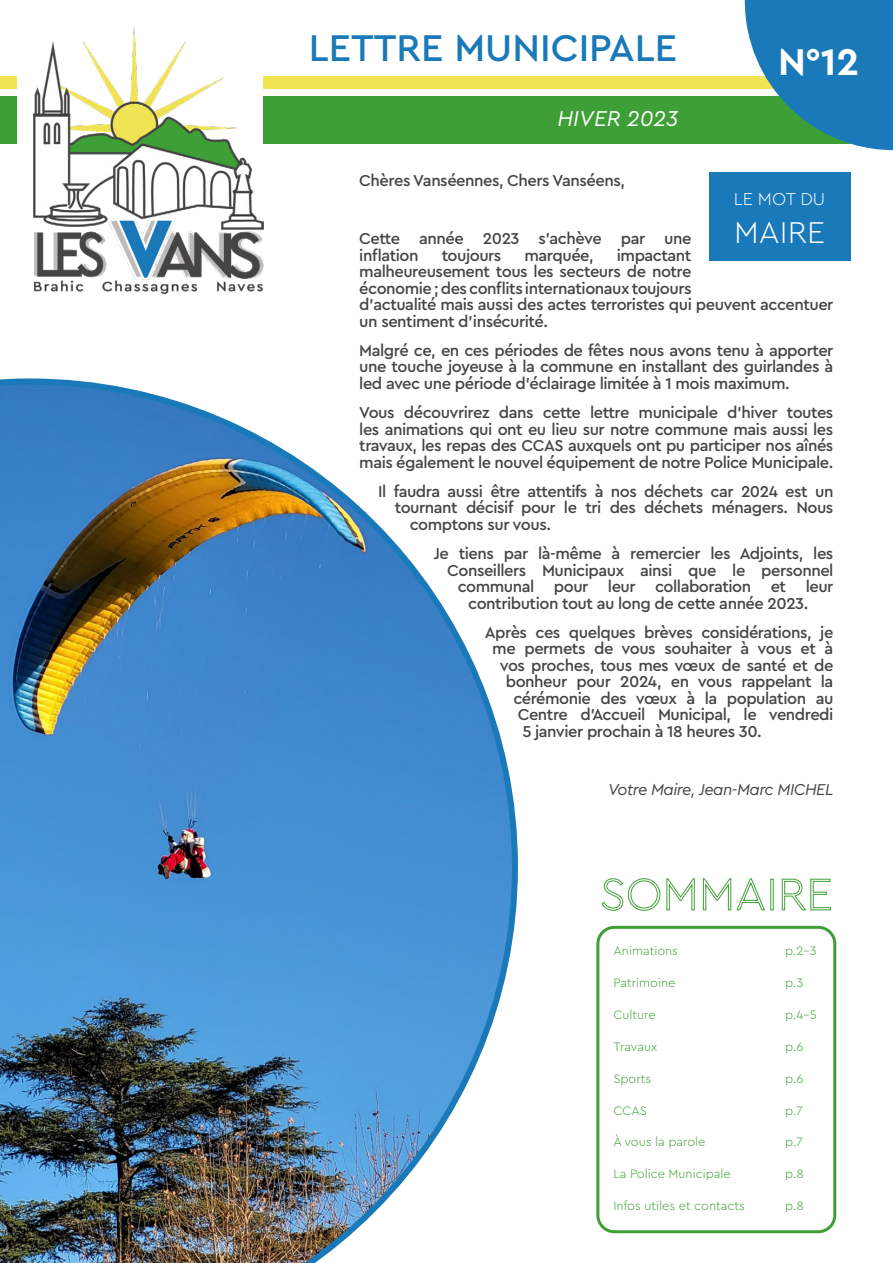
<style>
.page{position:relative;width:893px;height:1263px;background:#fff}
.page>*{position:absolute;margin:0;border:0;box-sizing:border-box;transform-origin:0 0}
.t1{font:500 39px "Cera Pro";color:#1a79b9}
.t2{font:700 39px "Cera Pro";color:#fff}
.t3{font:300 31.5px "Cera Pro";color:#fff}
.t4{font:italic 22.5px "Cera Pro";color:#fff}
.t5{font:300 18px "Cera Pro";color:#fff}
.t6{font:500 16.5px/16.5px "Cera Pro";letter-spacing:-.03em;color:#454545}
.t7{font:italic 16.5px "Cera Pro";letter-spacing:-.03em;color:#454545}
.t8{font:300 12.75px "Cera Pro";color:#3e9f36}
</style>
<div class="page">
<div style="left:0;top:96px;width:893px;height:48px;background:#3e9f36"></div>
<div style="left:0;top:77px;width:868px;height:12px;background:#f0e354"></div>
<img style="left:0;top:378px;width:518px;height:885px">
<div style="left:708px;top:172px;width:142px;height:88px;background:#1a79b9"></div>
<div style="left:18px;top:14px;width:245px;height:306px;background:#fff"></div>
<img style="left:33px;top:26px;width:230px;height:267px">
<svg style="left:745px;top:0;width:148px;height:150px"></svg>
<div style="left:596px;top:926px;width:240px;height:307px;border:3px solid #3e9f36;border-radius:16px"></div>
<svg style="left:601px;top:878px;width:230px;height:33px"></svg>
<h1 class="t1" style="left:309px;top:22px;width:370px">LETTRE MUNICIPALE</h1>
<h3 class="t4" style="left:557px;top:103px;width:122px">HIVER 2023</h3>
<p class="t6" style="left:359px;top:171px;width:267px">Chères Vanséennes, Chers Vanséens,</p>
<h1 class="t2" style="left:778px;top:36px;width:83px">N°12</h1>
<p class="t5" style="left:734px;top:187px;width:93px">LE MOT DU</p>
<h2 class="t3" style="left:734px;top:211px;width:92px">MAIRE</h2>
<p class="t6" style="left:359px;top:230px;width:334px">Cette année 2023 s’achève par une inflation</p>
<p class="t6" style="left:442px;top:246px;width:61px">toujours</p>
<p class="t6" style="left:525px;top:246px;width:71px">marquée,</p>
<p class="t6" style="left:359px;top:246px;width:476px;text-indent:258px">impactant<br>malheureusement tous les secteurs de notre<br>économie ; des conflits internationaux toujours<br>d’actualité mais aussi des actes terroristes qui peuvent accentuer un sentiment d’insécurité.</p>
<p class="t6" style="left:359px;top:341px;width:476px;text-align:justify">Malgré ce, en ces périodes de fêtes nous avons tenu à apporter une touche joyeuse à la commune en installant des guirlandes à led avec une période d’éclairage limitée à 1 mois maximum.</p>
<p class="t6" style="left:359px;top:404px;width:476px;text-align:justify">Vous découvrirez dans cette lettre municipale d’hiver toutes les animations qui ont eu lieu sur notre commune mais aussi les travaux, les repas des CCAS auxquels ont pu participer nos aînés mais également le nouvel équipement de notre Police Municipale.</p>
<p class="t6" style="left:378px;top:482px;width:457px">Il faudra aussi être attentifs à nos déchets car 2024 est un</p>
<p class="t6" style="left:395px;top:499px;width:440px">tournant décisif pour le tri des déchets ménagers. Nous</p>
<p class="t6" style="left:410px;top:515px;width:143px">comptons sur vous.</p>
<p class="t6" style="left:434px;top:545px;width:401px">Je tiens par là-même à remercier les Adjoints, les</p>
<p class="t6" style="left:447px;top:561px;width:388px">Conseillers Municipaux ainsi que le personnel</p>
<p class="t6" style="left:458px;top:578px;width:377px">communal pour leur collaboration et leur</p>
<p class="t6" style="left:468px;top:594px;width:342px">contribution tout au long de cette année 2023.</p>
<p class="t6" style="left:485px;top:623px;width:350px">Après ces quelques brèves considérations, je</p>
<p class="t6" style="left:492px;top:640px;width:343px">me permets de vous souhaiter à vous et à</p>
<p class="t6" style="left:500px;top:656px;width:335px">vos proches, tous mes vœux de santé et de</p>
<p class="t6" style="left:506px;top:673px;width:329px">bonheur pour 2024, en vous rappelant la</p>
<p class="t6" style="left:513px;top:689px;width:322px">cérémonie des vœux à la population au</p>
<p class="t6" style="left:518px;top:706px;width:317px">Centre d’Accueil Municipal, le vendredi</p>
<p class="t6" style="left:522px;top:722px;width:241px">5 janvier prochain à 18 heures 30.</p>
<p class="t7" style="left:608px;top:779px;width:227px">Votre Maire, Jean-Marc MICHEL</p>
<p class="t8" style="left:613px;top:942px;width:66px">Animations</p>
<p class="t8" style="left:785px;top:942px;width:33px">p.2-3</p>
<p class="t8" style="left:613px;top:974px;width:64px">Patrimoine</p>
<p class="t8" style="left:785px;top:974px;width:20px">p.3</p>
<p class="t8" style="left:613px;top:1006px;width:44px">Culture</p>
<p class="t8" style="left:785px;top:1006px;width:33px">p.4-5</p>
<p class="t8" style="left:613px;top:1038px;width:45px">Travaux</p>
<p class="t8" style="left:785px;top:1038px;width:20px">p.6</p>
<p class="t8" style="left:613px;top:1070px;width:39px">Sports</p>
<p class="t8" style="left:785px;top:1070px;width:20px">p.6</p>
<p class="t8" style="left:613px;top:1102px;width:35px">CCAS</p>
<p class="t8" style="left:785px;top:1102px;width:19px">p.7</p>
<p class="t8" style="left:613px;top:1133px;width:94px">À vous la parole</p>
<p class="t8" style="left:785px;top:1133px;width:19px">p.7</p>
<p class="t8" style="left:613px;top:1165px;width:119px">La Police Municipale</p>
<p class="t8" style="left:785px;top:1165px;width:20px">p.8</p>
<p class="t8" style="left:613px;top:1197px;width:133px">Infos utiles et contacts</p>
<p class="t8" style="left:785px;top:1197px;width:20px">p.8</p>
</div>
